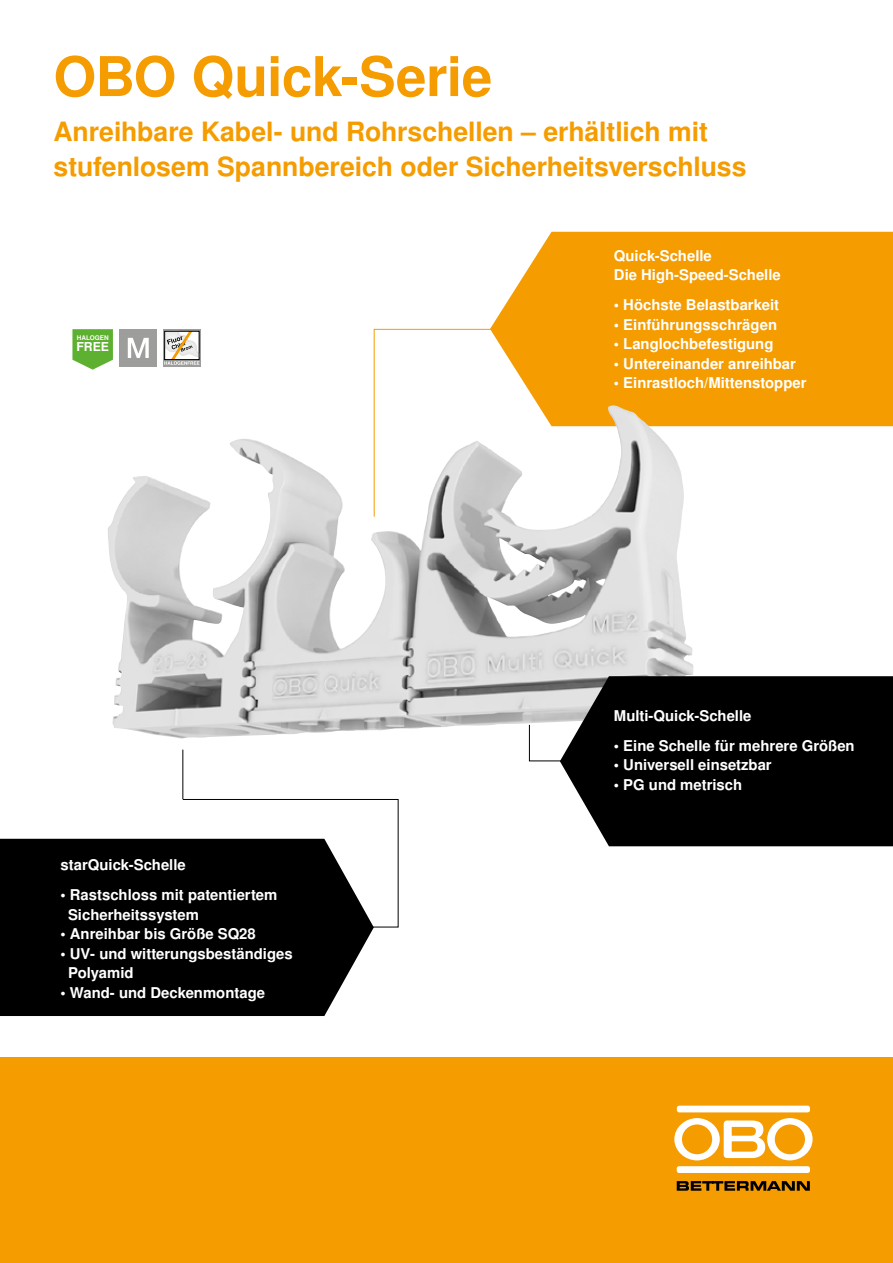
<style>
.page{position:relative;width:893px;height:1263px;background:#fff}
.page>*{position:absolute;margin:0;border:0;box-sizing:border-box;transform-origin:0 0}
.t1{font:700 54.75px "Nimbus San LOT";letter-spacing:-.005em;color:#f59c00}
.t2{font:700 26.55px/34.5px "Nimbus San LOT";color:#f59c00}
.t3{font:700 14.85px/19.5px "Nimbus San LOT";color:#fff}
.t4{font:700 12.3px "Nimbus San LOT";color:#fff}
.t5{font:700 6.45px "Nimbus San LOT";color:#fff}
</style>
<div class="page">
<div style="left:0;top:1015px;width:893px;height:248px;background:#f59c00"></div>
<div style="left:0;top:13px;width:893px;height:1044px;background:#fff"></div>
<div style="left:490px;top:232px;width:403px;height:194px;background:#f59c00"></div>
<div style="left:677px;top:1166px;width:133px;height:7px;background:#fff;border-radius:2px"></div>
<svg style="left:674px;top:1118px;width:139px;height:42px"></svg>
<div style="left:677px;top:1106px;width:133px;height:6px;background:#fff;border-radius:2px"></div>
<svg style="left:677px;top:1181px;width:133px;height:10px"></svg>
<svg style="left:373px;top:329px;width:157px;height:78px"></svg>
<svg style="left:529px;top:728px;width:31px;height:34px"></svg>
<svg style="left:72px;top:329px;width:41px;height:41px;background:#75bc4d"></svg>
<div style="left:119px;top:329px;width:38px;height:38px;background:#9d9d9c"></div>
<svg style="left:128px;top:338px;width:21px;height:20px"></svg>
<div style="left:163px;top:330px;width:38px;height:37px;background:#9d9d9c"></div>
<svg style="left:164px;top:331px;width:36px;height:34px"></svg>
<div style="left:164px;top:331px;width:35px;height:29px;border:1px solid #000"></div>
<svg style="left:0;top:799px;width:399px;height:129px"></svg>
<div style="left:0;top:839px;width:374px;height:177px;background:#000"></div>
<img style="left:108px;top:407px;width:515px;height:321px">
<svg style="left:560px;top:676px;width:333px;height:170px;background:#111"></svg>
<hr style="left:183px;top:799px;width:215px;height:1px;background:#000">
<hr style="left:182px;top:750px;width:1px;height:49px;background:#000">
<h1 class="t1" style="left:54px;top:44px;width:440px">OBO Quick-Serie</h1>
<h2 class="t2" style="left:54px;top:116px;width:694px">Anreihbare Kabel- und Rohrschellen – erhältlich mit stufenlosem Spannbereich oder Sicherheitsverschluss</h2>
<p class="t5" style="left:77px;top:334px;width:33px">HALOGEN</p>
<p class="t4" style="left:76px;top:339px;width:34px">FREE</p>
<p class="t3" style="left:61px;top:856px;width:127px">starQuick-Schelle</p>
<p class="t3" style="left:68px;top:886px;width:211px;text-indent:-7px">• Rastschloss mit patentiertem<br>Sicherheitssystem</p>
<p class="t3" style="left:61px;top:925px;width:197px">• Anreihbar bis Größe SQ28</p>
<p class="t3" style="left:68px;top:944px;width:226px;text-indent:-7px">• UV- und witterungsbeständiges<br>Polyamid</p>
<p class="t3" style="left:61px;top:983px;width:206px">• Wand- und Deckenmontage</p>
<p class="t3" style="left:614px;top:246px;width:168px">Quick-Schelle<br>Die High-Speed-Schelle</p>
<p class="t3" style="left:614px;top:296px;width:167px">• Höchste Belastbarkeit</p>
<p class="t3" style="left:614px;top:315px;width:165px">• Einführungsschrägen</p>
<p class="t3" style="left:614px;top:335px;width:161px">• Langlochbefestigung</p>
<p class="t3" style="left:614px;top:354px;width:184px">• Untereinander anreihbar</p>
<p class="t3" style="left:614px;top:374px;width:194px">• Einrastloch/Mittenstopper</p>
<p class="t3" style="left:614px;top:706px;width:139px">Multi-Quick-Schelle</p>
<p class="t3" style="left:614px;top:736px;width:242px">• Eine Schelle für mehrere Größen</p>
<p class="t3" style="left:614px;top:756px;width:159px">• Universell einsetzbar</p>
<p class="t3" style="left:614px;top:775px;width:130px">• PG und metrisch</p>
</div>
